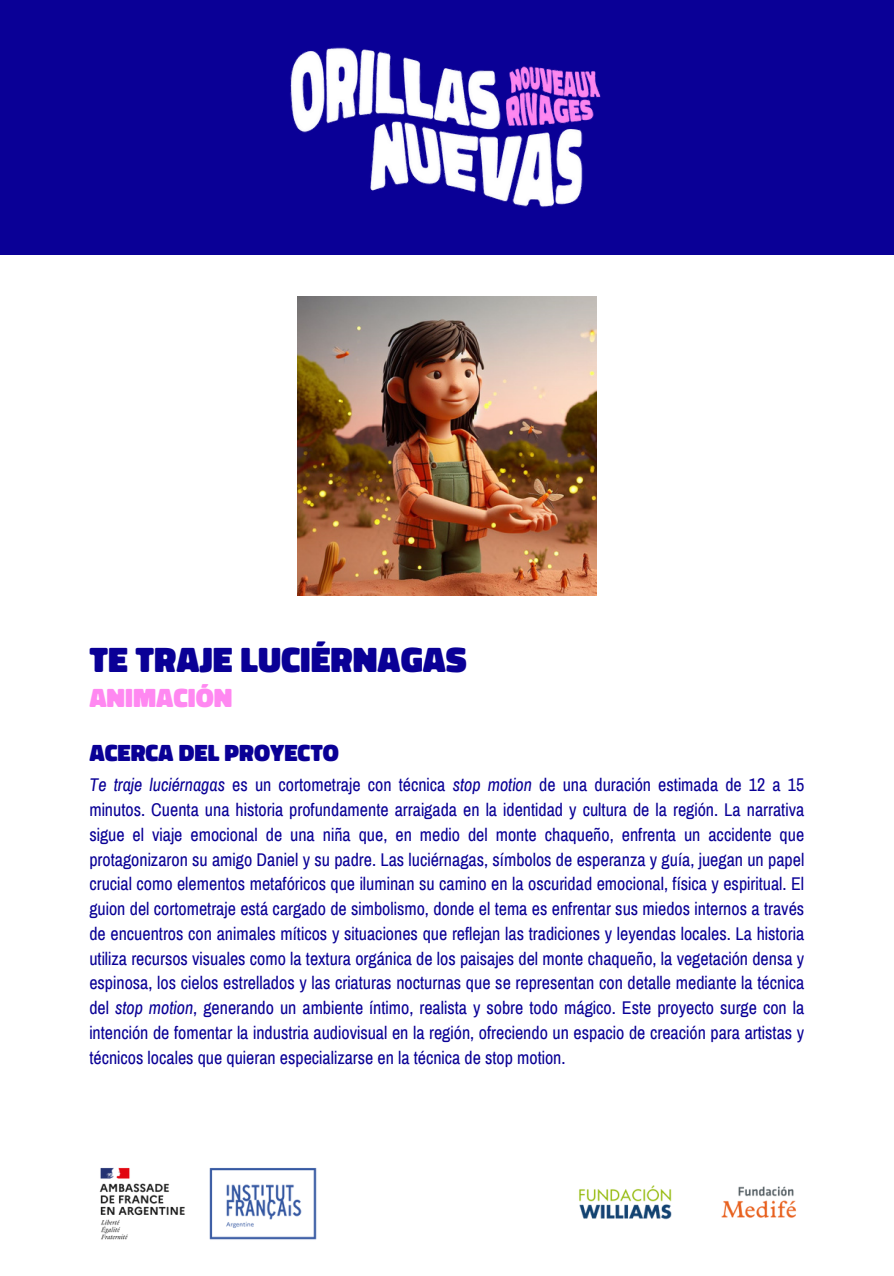
<style>
.page{position:relative;width:894px;height:1276px;background:#fff}
.page>*{position:absolute;margin:0;border:0;box-sizing:border-box;transform-origin:0 0}
.t1{font:900 36px "Don Jose";color:#0a0096}
.t2{font:900 27px "Don Jose";color:#ff88f1}
.t3{font:900 24px "Don Jose";color:#0a0096}
.t4{font:18px/24.8px "Archivo Narrow";color:#0a0096;text-align:justify}
.s1{font-style:italic}
</style>
<div class="page">
<div style="left:0;top:0;width:893px;height:254px;background:#0a0096"></div>
<img style="left:290px;top:47px;width:311px;height:160px">
<img style="left:99px;top:1167px;width:697px;height:73px">
<img style="left:297px;top:297px;width:299px;height:298px">
<h2 class="t1" style="left:89px;top:631px;width:379px">TE TRAJE LUCIÉRNAGAS</h2>
<p class="t2" style="left:89px;top:676px;width:144px">ANIMACIÓN</p>
<p class="t3" style="left:89px;top:733px;width:251px">ACERCA DEL PROYECTO</p>
<p class="t4" style="left:89px;top:773px;width:716px"><span class="s1">Te traje luciérnagas</span> es un cortometraje con técnica <span class="s1">stop motion</span> de una duración estimada de 12 a 15 minutos. Cuenta una historia profundamente arraigada en la identidad y cultura de la región. La narrativa sigue el viaje emocional de una niña que, en medio del monte chaqueño, enfrenta un accidente que protagonizaron su amigo Daniel y su padre. Las luciérnagas, símbolos de esperanza y guía, juegan un papel crucial como elementos metafóricos que iluminan su camino en la oscuridad emocional, física y espiritual. El guion del cortometraje está cargado de simbolismo, donde el tema es enfrentar sus miedos internos a través de encuentros con animales míticos y situaciones que reflejan las tradiciones y leyendas locales. La historia utiliza recursos visuales como la textura orgánica de los paisajes del monte chaqueño, la vegetación densa y espinosa, los cielos estrellados y las criaturas nocturnas que se representan con detalle mediante la técnica del <span class="s1">stop motion</span>, generando un ambiente íntimo, realista y sobre todo mágico. Este proyecto surge con la intención de fomentar la industria audiovisual en la región, ofreciendo un espacio de creación para artistas y técnicos locales que quieran especializarse en la técnica de stop motion.</p>
</div>
